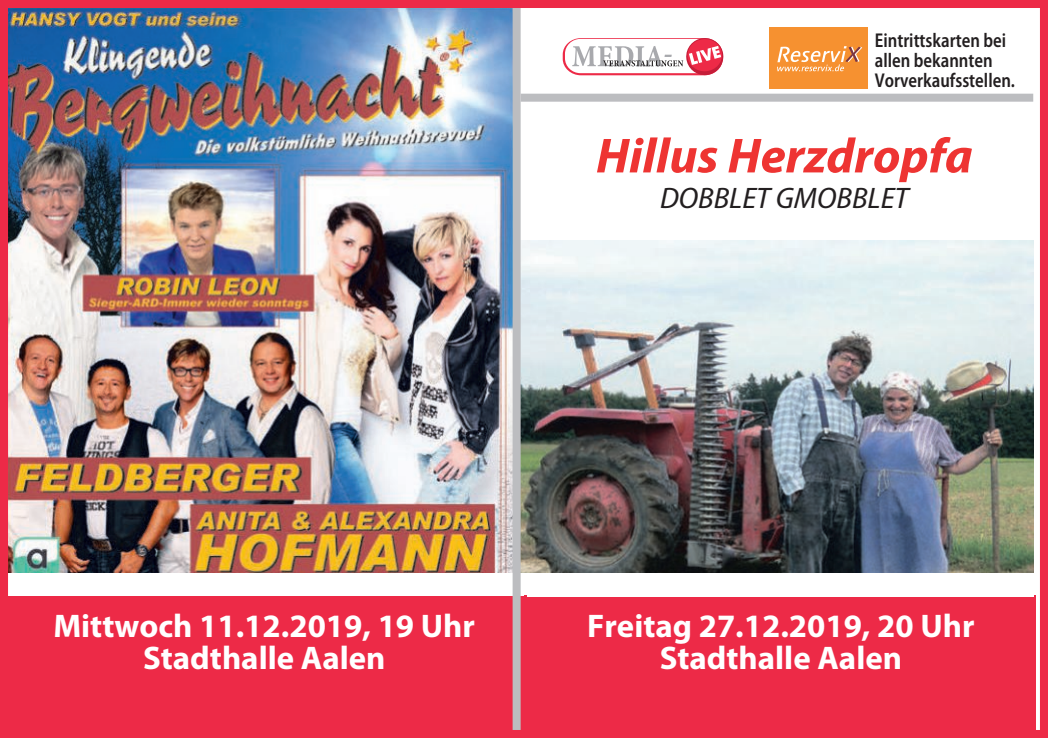
<style>
.page{position:relative;width:1048px;height:738px;background:#fff}
.page>*{position:absolute;margin:0;border:0;box-sizing:border-box;transform-origin:0 0}
.t1{font:italic 700 semi-condensed 49.6px "Myriad Pro";color:#ee3432;scale:1.08 1}
.t2{font:700 32.8px/32.8px "Myriad Pro";color:#fff;text-align:center}
.t3{font:italic semi-condensed 29.6px "Myriad Pro";color:#231f20;scale:1.08 1}
.t4{font:600 semi-condensed 20px/20px "Myriad Pro";color:#231f20;scale:.9 1}
</style>
<div class="page">
<img style="left:520px;top:240px;width:513px;height:332px">
<div style="left:525px;top:595px;width:511px;height:139px;background:#ed2a47"></div>
<div style="left:769px;top:27px;width:98px;height:61px;background:#f69130"></div>
<svg style="left:777px;top:46px;width:85px;height:25px"></svg>
<div style="left:520px;top:94px;width:513px;height:8px;background:#bcbdc0"></div>
<div style="left:521px;top:574px;width:512px;height:22px;background:#fff"></div>
<div style="left:2px;top:595px;width:525px;height:139px;background:#ed2a47"></div>
<img style="left:9px;top:9px;width:503px;height:563px">
<svg style="left:563px;top:38px;width:159px;height:37px"></svg>
<div style="left:565px;top:39px;width:156px;height:34px;background:#fff;border-radius:15px"></div>
<svg style="left:572px;top:46px;width:111px;height:20px"></svg>
<svg style="left:685px;top:38px;width:38px;height:37px"></svg>
<svg style="left:687px;top:38px;width:36px;height:34px"></svg>
<svg style="left:689px;top:46px;width:32px;height:19px"></svg>
<div style="left:512px;top:0;width:8px;height:737px;background:#bcbdc0"></div>
<div style="left:0;top:0;width:1048px;height:737px;border:8px solid #ed2a47"></div>
<p class="t4" style="left:875px;top:31px;width:157px">Eintrittskarten bei allen bekannten<br>Vorverkaufsstellen.</p>
<h1 class="t1" style="left:596px;top:128px;width:350px">Hillus Herzdropfa</h1>
<p class="t3" style="left:660px;top:182px;width:232px">DOBBLET GMOBBLET</p>
<p class="t2" style="left:53px;top:609px;width:423px">Mittwoch 11.12.2019, 19 Uhr<br>Stadthalle Aalen</p>
<p class="t2" style="left:587px;top:609px;width:389px">Freitag 27.12.2019, 20 Uhr<br>Stadthalle Aalen</p>
</div>
